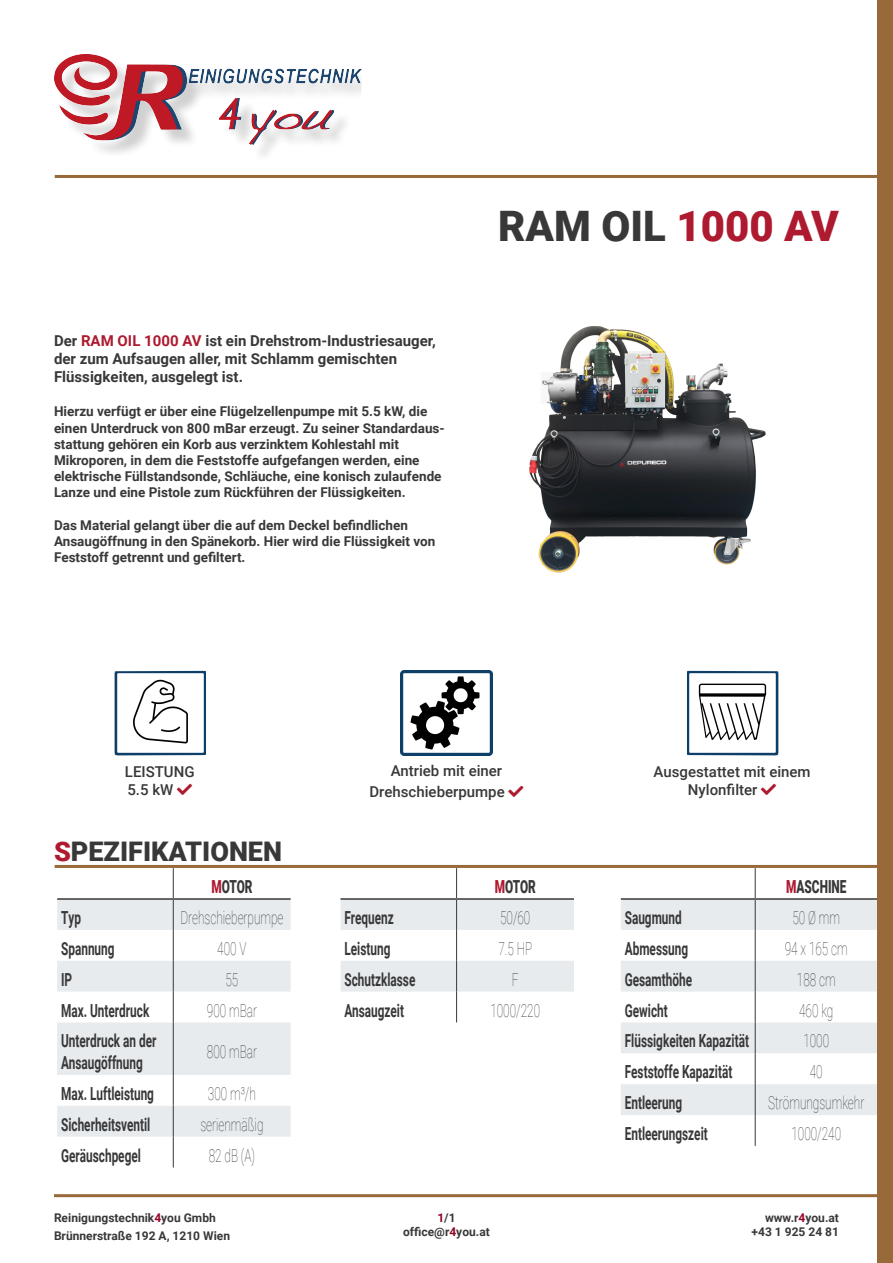
<style>
.page{position:relative;width:893px;height:1263px;background:#fff}
.page>*{position:absolute;margin:0;border:0;box-sizing:border-box;transform-origin:0 0}
.t1{font:900 42px "Roboto";color:#383839}
.t2{font:900 27px "Roboto";color:#383839}
.t3{font:700 18px/21.6px "Roboto";color:#383839;scale:.66 1}
.t4{font:100 18px "Roboto";color:#383839;scale:.66 1}
.t5{font:900 18px "Roboto";color:#383839;scale:.66 1}
.t6{font:700 15px/18px "Roboto";color:#383839}
.t7{font:500 15px/18px "Roboto";color:#383839}
.t8{font:700 13.5px/16.2px "Roboto";color:#383839}
.t9{font:700 12px/14.4px "Roboto";color:#383839;text-align:right}
.s1{color:#ae1a2f}
.s2{color:#960325}
</style>
<div class="page">
<svg style="left:621px;top:900px;width:256px;height:215px;fill:#e7ebed"></svg>
<hr style="left:755px;top:868px;width:1px;height:30px;background:#383839">
<hr style="left:755px;top:900px;width:1px;height:30px;background:#383839">
<hr style="left:755px;top:930px;width:1px;height:31px;background:#383839">
<hr style="left:755px;top:961px;width:1px;height:30px;background:#383839">
<hr style="left:755px;top:991px;width:1px;height:31px;background:#383839">
<hr style="left:755px;top:1022px;width:1px;height:31px;background:#383839">
<hr style="left:755px;top:1053px;width:1px;height:31px;background:#383839">
<hr style="left:755px;top:1084px;width:1px;height:31px;background:#383839">
<hr style="left:755px;top:1115px;width:1px;height:31px;background:#383839">
<hr style="left:621px;top:898px;width:134px;height:2px;background:#383839">
<hr style="left:755px;top:898px;width:122px;height:2px;background:#383839">
<div style="left:877px;top:0;width:16px;height:1263px;background:#986a39"></div>
<div style="left:56px;top:56px;width:305px;height:107px;background:#231f20;opacity:.21"></div>
<img style="left:54px;top:54px;width:307px;height:90px">
<hr style="left:54px;top:1194px;width:839px;height:3px;background:#986a39">
<hr style="left:55px;top:865px;width:838px;height:3px;background:#986a39">
<img style="left:529px;top:326px;width:237px;height:247px">
<hr style="left:55px;top:175px;width:838px;height:3px;background:#986a39">
<img style="left:115px;top:671px;width:91px;height:84px">
<img style="left:687px;top:671px;width:91px;height:84px">
<img style="left:401px;top:671px;width:91px;height:85px">
<svg style="left:57px;top:900px;width:234px;height:237px;fill:#e7ebed"></svg>
<hr style="left:173px;top:868px;width:1px;height:30px;background:#383839">
<hr style="left:173px;top:900px;width:1px;height:30px;background:#383839">
<hr style="left:173px;top:930px;width:1px;height:31px;background:#383839">
<hr style="left:173px;top:961px;width:1px;height:30px;background:#383839">
<hr style="left:173px;top:991px;width:1px;height:31px;background:#383839">
<hr style="left:173px;top:1022px;width:1px;height:53px;background:#383839">
<hr style="left:173px;top:1075px;width:1px;height:31px;background:#383839">
<hr style="left:173px;top:1106px;width:1px;height:31px;background:#383839">
<hr style="left:173px;top:1137px;width:1px;height:30px;background:#383839">
<hr style="left:57px;top:898px;width:116px;height:2px;background:#383839">
<hr style="left:173px;top:898px;width:118px;height:2px;background:#383839">
<svg style="left:340px;top:868px;width:234px;height:154px"></svg>
<hr style="left:456px;top:868px;width:1px;height:30px;background:#383839">
<hr style="left:456px;top:900px;width:1px;height:30px;background:#383839">
<hr style="left:456px;top:930px;width:1px;height:31px;background:#383839">
<hr style="left:456px;top:961px;width:1px;height:30px;background:#383839">
<hr style="left:456px;top:991px;width:1px;height:31px;background:#383839">
<hr style="left:340px;top:898px;width:117px;height:2px;background:#383839">
<hr style="left:457px;top:898px;width:117px;height:2px;background:#383839">
<p class="t6" style="left:54px;top:331px;width:383px">Der <span class="s1">RAM OIL 1000 AV</span> ist ein Drehstrom-Industriesauger, der zum Aufsaugen aller, mit Schlamm gemischten<br>Flüssigkeiten, ausgelegt ist.</p>
<p class="t8" style="left:54px;top:403px;width:392px">Hierzu verfügt er über eine Flügelzellenpumpe mit 5.5 kW, die einen Unterdruck von 800 mBar erzeugt. Zu seiner Standardaus&shy;stattung gehören ein Korb aus verzinktem Kohlestahl mit Mikroporen, in dem die Feststoffe aufgefangen werden, eine elektrische Füllstandsonde, Schläuche, eine konisch zulaufende Lanze und eine Pistole zum Rückführen der Flüssigkeiten.</p>
<p class="t8" style="left:54px;top:516px;width:383px">Das Material gelangt über die auf dem Deckel befindlichen<br>Ansaugöffnung in den Spänekorb. Hier wird die Flüssigkeit von<br>Feststoff getrennt und gefiltert.</p>
<h1 class="t1" style="left:498px;top:197px;width:342px">RAM OIL <span class="s1">1000 AV</span></h1>
<p class="t7" style="left:369px;top:759px;width:137px;line-height:21.6px;text-align:right">Antrieb mit einer<br>Drehschieberpumpe</p>
<p class="t7" style="left:125px;top:762px;width:71px">LEISTUNG<br>5.5 kW</p>
<p class="t7" style="left:688px;top:762px;width:124px;text-indent:-34px">Ausgestattet mit einem<br>Nylonfilter</p>
<h2 class="t2" style="left:54px;top:833px;width:230px"><span class="s1">S</span>PEZIFIKATIONEN</h2>
<h3 class="t5" style="left:211px;top:874px;width:64px"><span class="s1">M</span>OTOR</h3>
<h3 class="t5" style="left:495px;top:874px;width:64px"><span class="s1">M</span>OTOR</h3>
<h3 class="t5" style="left:786px;top:874px;width:93px"><span class="s1">M</span>ASCHINE</h3>
<h3 class="t3" style="left:61px;top:906px;width:32px">Typ</h3>
<h3 class="t4" style="left:180px;top:905px;width:158px">Drehschieberpumpe</h3>
<h3 class="t3" style="left:61px;top:937px;width:83px">Spannung</h3>
<h3 class="t4" style="left:217px;top:936px;width:46px">400 V</h3>
<h3 class="t3" style="left:61px;top:968px;width:18px">IP</h3>
<h3 class="t4" style="left:225px;top:966px;width:21px">55</h3>
<h3 class="t3" style="left:61px;top:999px;width:135px">Max. Unterdruck</h3>
<h3 class="t4" style="left:207px;top:997px;width:77px">900 mBar</h3>
<h3 class="t3" style="left:61px;top:1029px;width:146px">Unterdruck an der<br>Ansaugöffnung</h3>
<h3 class="t4" style="left:207px;top:1039px;width:77px">800 mBar</h3>
<h3 class="t3" style="left:61px;top:1082px;width:142px">Max. Luftleistung</h3>
<h3 class="t4" style="left:208px;top:1081px;width:74px">300 m³/h</h3>
<h3 class="t3" style="left:61px;top:1113px;width:137px">Sicherheitsventil</h3>
<h3 class="t4" style="left:200px;top:1112px;width:97px">serienmäßig</h3>
<h3 class="t3" style="left:61px;top:1144px;width:122px">Geräuschpegel</h3>
<h3 class="t4" style="left:209px;top:1142px;width:72px">82 dB (A)</h3>
<h3 class="t3" style="left:344px;top:906px;width:76px">Frequenz</h3>
<h3 class="t4" style="left:500px;top:905px;width:48px">50/60</h3>
<h3 class="t3" style="left:344px;top:937px;width:71px">Leistung</h3>
<h3 class="t4" style="left:498px;top:936px;width:53px">7.5 HP</h3>
<h3 class="t3" style="left:344px;top:968px;width:109px">Schutzklasse</h3>
<h3 class="t4" style="left:512px;top:966px;width:12px">F</h3>
<h3 class="t3" style="left:344px;top:999px;width:92px">Ansaugzeit</h3>
<h3 class="t4" style="left:490px;top:997px;width:77px">1000/220</h3>
<h3 class="t3" style="left:625px;top:906px;width:88px">Saugmund</h3>
<h3 class="t4" style="left:792px;top:905px;width:74px">50 Ø mm</h3>
<h3 class="t3" style="left:625px;top:937px;width:97px">Abmessung</h3>
<h3 class="t4" style="left:785px;top:936px;width:97px">94 x 165 cm</h3>
<h3 class="t3" style="left:625px;top:968px;width:104px">Gesamthöhe</h3>
<h3 class="t4" style="left:797px;top:966px;width:60px">188 cm</h3>
<h3 class="t3" style="left:625px;top:999px;width:67px">Gewicht</h3>
<h3 class="t4" style="left:799px;top:997px;width:53px">460 kg</h3>
<h3 class="t3" style="left:625px;top:1029px;width:190px">Flüssigkeiten Kapazität</h3>
<h3 class="t4" style="left:803px;top:1028px;width:41px">1000</h3>
<h3 class="t3" style="left:625px;top:1060px;width:165px">Feststoffe Kapazität</h3>
<h3 class="t4" style="left:810px;top:1059px;width:21px">40</h3>
<h3 class="t3" style="left:625px;top:1091px;width:89px">Entleerung</h3>
<h3 class="t4" style="left:768px;top:1090px;width:147px">Strömungsumkehr</h3>
<h3 class="t3" style="left:625px;top:1122px;width:127px">Entleerungszeit</h3>
<h3 class="t4" style="left:791px;top:1121px;width:77px">1000/240</h3>
<p class="t9" style="left:54px;top:1208px;width:178px;line-height:18px;text-align:left">Reinigungstechnik<span class="s2">4</span>you Gmbh<br>Brünnerstraße 192 A, 1210 Wien</p>
<p class="t9" style="left:403px;top:1209px;width:88px;text-align:center"><span class="s2">1</span>/1 office@r<span class="s2">4</span>you.at</p>
<p class="t9" style="left:752px;top:1209px;width:89px">www.r<span class="s2">4</span>you.at +43 1 925 24 81</p>
</div>
